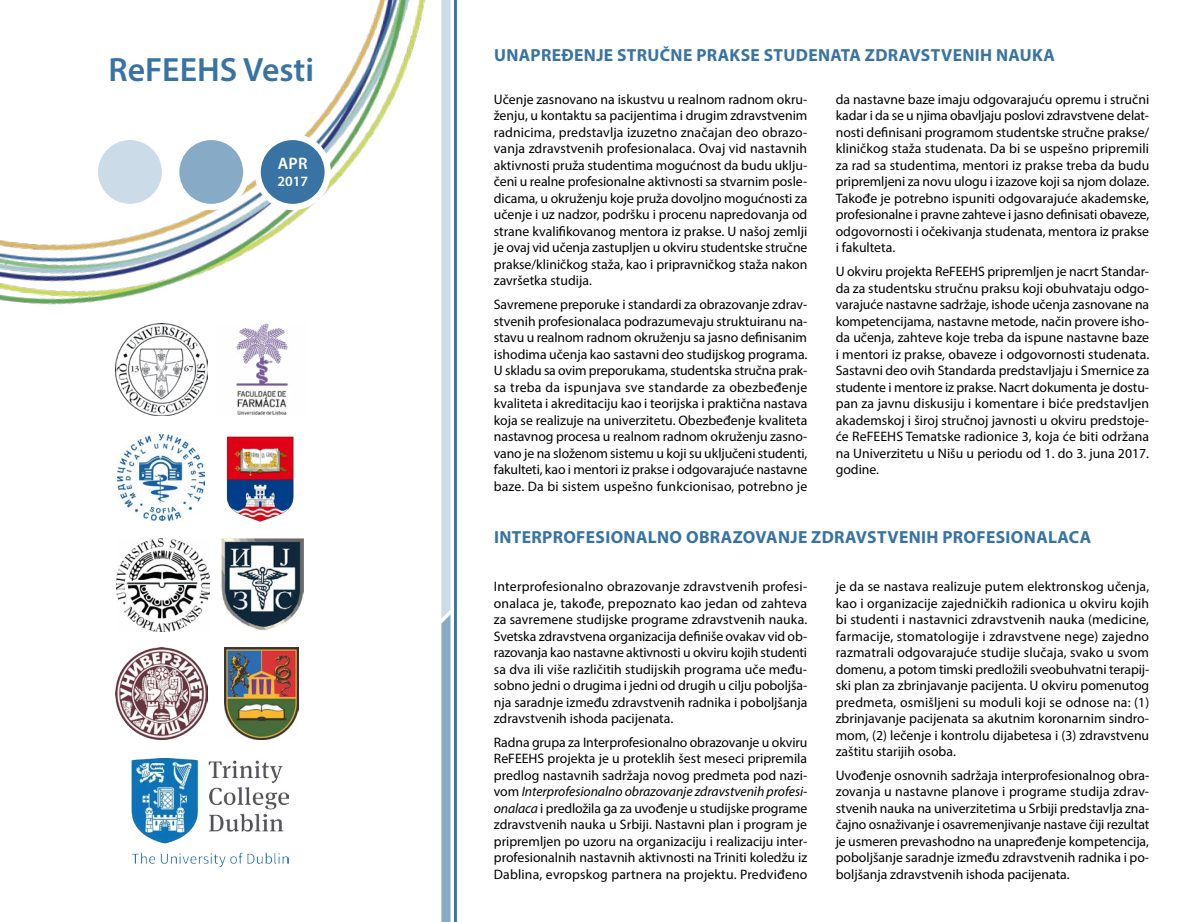
<style>
.page{position:relative;width:1188px;height:922px;background:#fff}
.page>*{position:absolute;margin:0;border:0;box-sizing:border-box;transform-origin:0 0}
.t1{font:600 33.75px "Myriad Pro";color:#3873a3}
.t2{font:700 17.5px "Myriad Pro";letter-spacing:.02em;color:#3873a3}
.t3{font:600 16.62px "Myriad Pro";color:#fff}
.t4{font:600 14.25px "Myriad Pro";color:#fff}
.t5{font:13.75px/16.5px "Myriad Pro";color:#000;text-align:justify}
.s1{font-style:italic}
</style>
<div class="page">
<img style="left:0;top:0;width:451px;height:376px">
<img style="left:115px;top:323px;width:92px;height:92px">
<img style="left:215px;top:323px;width:92px;height:92px">
<img style="left:117px;top:434px;width:88px;height:86px">
<img style="left:226px;top:436px;width:68px;height:85px">
<img style="left:115px;top:647px;width:92px;height:92px">
<img style="left:224px;top:647px;width:74px;height:92px">
<img style="left:132px;top:758px;width:156px;height:108px">
<img style="left:117px;top:538px;width:92px;height:93px">
<img style="left:221px;top:538px;width:83px;height:92px">
<div style="left:95px;top:137px;width:70px;height:70px;background:#ccdbe8;border-radius:50%"></div>
<div style="left:92px;top:134px;width:76px;height:76px;border:6px solid #fff;border-radius:50%"></div>
<div style="left:176px;top:137px;width:70px;height:70px;background:#87abc7;border-radius:50%"></div>
<div style="left:173px;top:134px;width:76px;height:76px;border:6px solid #fff;border-radius:50%"></div>
<div style="left:257px;top:137px;width:70px;height:70px;background:#3873a3;border-radius:50%"></div>
<div style="left:254px;top:134px;width:77px;height:76px;border:6px solid #fff;border-radius:50%"></div>
<svg style="left:441px;top:0;width:9px;height:921px;background:#b8cdde"></svg>
<hr style="left:454px;top:0;width:3px;height:921px;background:#3873a3">
<h1 class="t1" style="left:108px;top:48px;width:207px">ReFEEHS Vesti</h1>
<p class="t3" style="left:277px;top:152px;width:32px">APR</p>
<p class="t4" style="left:277px;top:172px;width:32px">2017</p>
<p class="t2" style="left:494px;top:44px;width:562px">UNAPREĐENJE STRUČNE PRAKSE STUDENATA ZDRAVSTVENIH NAUKA</p>
<p class="t5" style="left:493px;top:91px;width:315px">Učenje zasnovano na iskustvu u realnom radnom okru&shy;ženju, u kontaktu sa pacijentima i drugim zdravstvenim radnicima, predstavlja izuzetno značajan deo obrazo&shy;vanja zdravstvenih profesionalaca. Ovaj vid nastavnih aktivnosti pruža studentima mogućnost da budu uklju&shy;čeni u realne profesionalne aktivnosti sa stvarnim posle&shy;dicama, u okruženju koje pruža dovoljno mogućnosti za učenje i uz nadzor, podršku i procenu napredovanja od strane kvalifikovanog mentora iz prakse. U našoj zemlji je ovaj vid učenja zastupljen u okviru studentske stručne prakse/kliničkog staža, kao i pripravničkog staža nakon završetka studija.</p>
<p class="t5" style="left:493px;top:296px;width:315px">Savremene preporuke i standardi za obrazovanje zdrav&shy;stvenih profesionalaca podrazumevaju struktuiranu na&shy;stavu u realnom radnom okruženju sa jasno definisanim ishodima učenja kao sastavni deo studijskog programa.<br>U skladu sa ovim preporukama, studentska stručna prak&shy;sa treba da ispunjava sve standarde za obezbeđenje kvaliteta i akreditaciju kao i teorijska i praktična nastava koja se realizuje na univerzitetu. Obezbeđenje kvaliteta nastavnog procesa u realnom radnom okruženju zasno&shy;vano je na složenom sistemu u koji su uključeni studenti, fakulteti, kao i mentori iz prakse i odgovarajuće nastavne baze. Da bi sistem uspešno funkcionisao, potrebno je</p>
<p class="t5" style="left:835px;top:91px;width:315px">da nastavne baze imaju odgovarajuću opremu i stručni kadar i da se u njima obavljaju poslovi zdravstvene delat&shy;nosti definisani programom studentske stručne prakse/ kliničkog staža studenata. Da bi se uspešno pripremili za rad sa studentima, mentori iz prakse treba da budu pripremljeni za novu ulogu i izazove koji sa njom dolaze.<br>Takođe je potrebno ispuniti odgovarajuće akademske, profesionalne i pravne zahteve i jasno definisati obaveze, odgovornosti i očekivanja studenata, mentora iz prakse i fakulteta.</p>
<p class="t5" style="left:835px;top:263px;width:315px">U okviru projekta ReFEEHS pripremljen je nacrt Standar&shy;da za studentsku stručnu praksu koji obuhvataju odgo&shy;varajuće nastavne sadržaje, ishode učenja zasnovane na kompetencijama, nastavne metode, način provere isho&shy;da učenja, zahteve koje treba da ispune nastavne baze i mentori iz prakse, obaveze i odgovornosti studenata.<br>Sastavni deo ovih Standarda predstavljaju i Smernice za studente i mentore iz prakse. Nacrt dokumenta je dostu&shy;pan za javnu diskusiju i komentare i biće predstavljen akademskoj i široj stručnoj javnosti u okviru predstoje&shy;će ReFEEHS Tematske radionice 3, koja će biti održana na Univerzitetu u Nišu u periodu od 1. do 3. juna 2017. godine.</p>
<p class="t2" style="left:494px;top:526px;width:598px">INTERPROFESIONALNO OBRAZOVANJE ZDRAVSTVENIH PROFESIONALACA</p>
<p class="t5" style="left:493px;top:577px;width:315px">Interprofesionalno obrazovanje zdravstvenih profesi&shy;onalaca je, takođe, prepoznato kao jedan od zahteva za savremene studijske programe zdravstvenih nauka.<br>Svetska zdravstvena organizacija definiše ovakav vid ob&shy;razovanja kao nastavne aktivnosti u okviru kojih studenti sa dva ili više različitih studijskih programa uče među&shy;sobno jedni o drugima i jedni od drugih u cilju poboljša&shy;nja saradnje između zdravstvenih radnika i poboljšanja zdravstvenih ishoda pacijenata.</p>
<p class="t5" style="left:493px;top:733px;width:315px">Radna grupa za Interprofesionalno obrazovanje u okviru ReFEEHS projekta je u proteklih šest meseci pripremila predlog nastavnih sadržaja novog predmeta pod nazi&shy;vom <span class="s1">Interprofesionalno obrazovanje zdravstvenih profesi&shy;onalaca</span> i predložila ga za uvođenje u studijske programe zdravstvenih nauka u Srbiji. Nastavni plan i program je pripremljen po uzoru na organizaciju i realizaciju inter&shy;profesionalnih nastavnih aktivnosti na Triniti koledžu iz Dablina, evropskog partnera na projektu. Predviđeno</p>
<p class="t5" style="left:835px;top:577px;width:315px">je da se nastava realizuje putem elektronskog učenja, kao i organizacije zajedničkih radionica u okviru kojih bi studenti i nastavnici zdravstvenih nauka (medicine, farmacije, stomatologije i zdravstvene nege) zajedno razmatrali odgovarajuće studije slučaja, svako u svom domenu, a potom timski predložili sveobuhvatni terapij&shy;ski plan za zbrinjavanje pacijenta. U okviru pomenutog predmeta, osmišljeni su moduli koji se odnose na: (1) zbrinjavanje pacijenata sa akutnim koronarnim sindro&shy;mom, (2) lečenje i kontrolu dijabetesa i (3) zdravstvenu zaštitu starijih osoba.</p>
<p class="t5" style="left:835px;top:766px;width:315px">Uvođenje osnovnih sadržaja interprofesionalnog obra&shy;zovanja u nastavne planove i programe studija zdrav&shy;stvenih nauka na univerzitetima u Srbiji predstavlja zna&shy;čajno osnaživanje i osavremenjivanje nastave čiji rezultat je usmeren prevashodno na unapređenje kompetencija, poboljšanje saradnje između zdravstvenih radnika i po&shy;boljšanja zdravstvenih ishoda pacijenata.</p>
</div>
